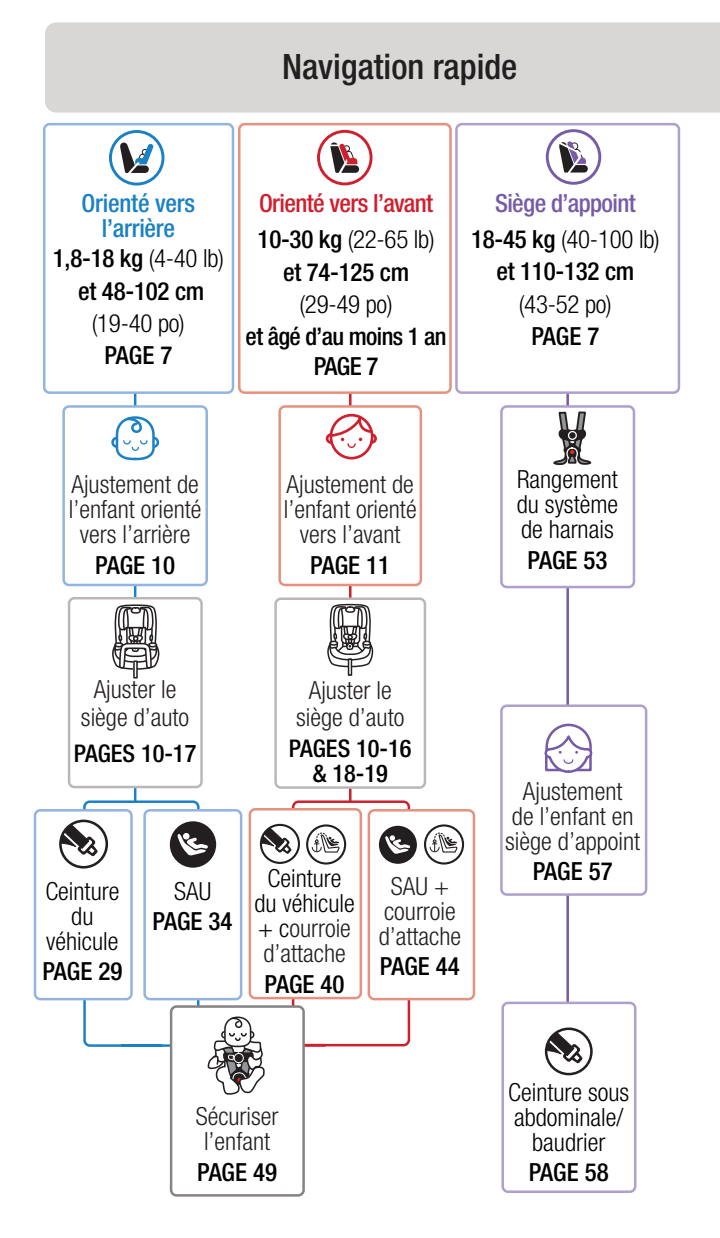
<style>
.page{position:relative;width:720px;height:1238px;background:#fff}
.page>*{position:absolute;margin:0;border:0;box-sizing:border-box;transform-origin:0 0}
.t1{font:500 condensed 35px "Helvetica Neue LT Std";color:#231f20}
.t2{font:300 condensed 25px/25px "Helvetica Neue LT Std";color:#231f20;text-align:center}
.t3{font:300 condensed 25px/25px "Helvetica Neue LT Std";color:#000;text-align:center}
.t4{font:500 condensed 25px/32.2px "Helvetica Neue LT Std";color:#000;text-align:center}
.t5{font:500 condensed 25px/36.2px "Helvetica Neue LT Std";letter-spacing:-.025em;color:#cf202f}
.t6{font:500 condensed 25px/36.2px "Helvetica Neue LT Std";letter-spacing:-.025em;color:#765ca7;text-align:center}
.t7{font:500 condensed 25px/25px "Helvetica Neue LT Std";letter-spacing:-.01em;color:#1b81c4;text-align:center}
.t8{font:500 condensed 24.5px/25px "Helvetica Neue LT Std";color:#000;text-align:center}
.t9{font:500 condensed 24.5px "Helvetica Neue LT Std";letter-spacing:-.025em;color:#000}
.s1{font-weight:300}
.s2{color:#000}
.s3{font-weight:300;color:#000}
.s4{color:#231f20}
</style>
<div class="page">
<svg style="left:292px;top:800px;width:119px;height:247px"></svg>
<hr style="left:349px;top:336px;width:3px;height:465px;background:#cf202f">
<div style="left:45px;top:22px;width:675px;height:90px;background:#d9d7d6"></div>
<hr style="left:566px;top:326px;width:3px;height:782px;background:#765ca7">
<div style="left:276px;top:598px;width:149px;height:189px;background:#fff;border-radius:5px"></div>
<div style="left:274px;top:597px;width:152px;height:191px;border:2px solid #bbb7b7;border-radius:5px"></div>
<div style="left:43px;top:123px;width:191px;height:271px;border:2px solid #92b4de;border-radius:5px"></div>
<div style="left:456px;top:124px;width:223px;height:268px;background:#fff;border-radius:5px"></div>
<div style="left:455px;top:123px;width:225px;height:271px;border:2px solid #ae9fcc;border-radius:5px"></div>
<div style="left:34px;top:809px;width:99px;height:191px;border:2px solid #92b4de;border-radius:5px"></div>
<div style="left:250px;top:809px;width:111px;height:189px;background:#fff;border-radius:5px"></div>
<div style="left:249px;top:808px;width:113px;height:191px;border:2px solid #e5917f;border-radius:5px"></div>
<div style="left:369px;top:810px;width:105px;height:189px;background:#fff;border-radius:5px"></div>
<div style="left:368px;top:809px;width:107px;height:191px;border:2px solid #e5917f;border-radius:5px"></div>
<div style="left:280px;top:406px;width:141px;height:179px;background:#fff;border-radius:5px"></div>
<div style="left:278px;top:405px;width:144px;height:181px;border:2px solid #e5917f;border-radius:5px"></div>
<div style="left:501px;top:406px;width:133px;height:181px;background:#fff;border-radius:5px"></div>
<div style="left:500px;top:405px;width:135px;height:183px;border:2px solid #ae9fcc;border-radius:5px"></div>
<div style="left:171px;top:1006px;width:133px;height:189px;background:#fff;border-radius:5px"></div>
<div style="left:170px;top:1005px;width:135px;height:191px;border:2px solid #868382;border-radius:5px"></div>
<div style="left:239px;top:124px;width:212px;height:268px;background:#fff;border-radius:5px"></div>
<div style="left:238px;top:123px;width:214px;height:271px;border:2px solid #e5917f;border-radius:5px"></div>
<div style="left:109px;top:130px;width:55px;height:55px;border:3px solid #1b81c4;border-radius:50%"></div>
<svg style="left:120px;top:142px;width:34px;height:31px"></svg>
<div style="left:317px;top:130px;width:56px;height:55px;border:3px solid #cf202f;border-radius:50%"></div>
<svg style="left:330px;top:142px;width:29px;height:31px"></svg>
<div style="left:546px;top:129px;width:55px;height:56px;border:3px solid #765ca7;border-radius:50%"></div>
<svg style="left:559px;top:141px;width:29px;height:32px"></svg>
<svg style="left:331px;top:415px;width:41px;height:43px"></svg>
<div style="left:330px;top:414px;width:44px;height:45px;border:3px solid #cf202f;border-radius:50%"></div>
<svg style="left:325px;top:415px;width:52px;height:34px"></svg>
<div style="left:501px;top:705px;width:145px;height:189px;background:#fff;border-radius:5px"></div>
<div style="left:500px;top:704px;width:147px;height:191px;border:2px solid #ae9fcc;border-radius:5px"></div>
<svg style="left:544px;top:723px;width:49px;height:50px"></svg>
<div style="left:503px;top:1002px;width:132px;height:189px;background:#fff;border-radius:5px"></div>
<div style="left:501px;top:1001px;width:135px;height:191px;border:2px solid #ae9fcc;border-radius:5px"></div>
<svg style="left:546px;top:1032px;width:37px;height:33px"></svg>
<div style="left:545px;top:1027px;width:48px;height:48px;border:3px solid #231f20;border-radius:50%"></div>
<div style="left:260px;top:823px;width:40px;height:41px;border:2px solid #231f20;border-radius:50%"></div>
<div style="left:306px;top:824px;width:40px;height:40px;border:2px solid #231f20;border-radius:50%"></div>
<svg style="left:311px;top:832px;width:29px;height:21px"></svg>
<div style="left:424px;top:824px;width:40px;height:40px;border:2px solid #231f20;border-radius:50%"></div>
<svg style="left:429px;top:832px;width:29px;height:21px"></svg>
<div style="left:379px;top:825px;width:38px;height:38px;background:#231f20;border-radius:50%"></div>
<svg style="left:385px;top:835px;width:25px;height:19px"></svg>
<svg style="left:327px;top:603px;width:47px;height:73px"></svg>
<div style="left:348px;top:658px;width:4px;height:18px;border:1px solid #231f20"></div>
<svg style="left:553px;top:411px;width:39px;height:55px"></svg>
<svg style="left:60px;top:338px;width:232px;height:759px"></svg>
<h1 class="t1" style="left:282px;top:46px;width:237px">Navigation rapide</h1>
<p class="t7" style="left:82px;top:190px;width:115px">Orienté vers l’arrière</p>
<p class="t4" style="left:53px;top:242px;width:173px">1,8-18 kg <span class="s1">(4-40 lb) </span>et 48-102 cm</p>
<p class="t3" style="left:92px;top:310px;width:94px">(19-40 po)</p>
<p class="t4" style="left:104px;top:339px;width:69px">PAGE 7</p>
<p class="t5" style="left:258px;top:185px;width:179px">Orienté vers l’avant<br><span class="s2">10-30 kg</span> <span class="s3">(22-65 lb)</span></p>
<p class="t4" style="left:283px;top:255px;width:128px">et 74-125 cm</p>
<p class="t3" style="left:300px;top:291px;width:94px">(29-49 po)</p>
<p class="t9" style="left:246px;top:321px;width:202px">et âgé d’au moins 1 an</p>
<p class="t4" style="left:314px;top:350px;width:66px">PAGE 7</p>
<p class="t6" style="left:471px;top:185px;width:190px">Siège d’appoint<br><span class="s2">18-45 kg</span> <span class="s3">(40-100 lb)</span></p>
<p class="t4" style="left:496px;top:255px;width:139px">et 110-132 cm</p>
<p class="t3" style="left:519px;top:291px;width:94px">(43-52 po)</p>
<p class="t4" style="left:531px;top:319px;width:69px">PAGE 7</p>
<p class="t2" style="left:69px;top:472px;width:134px">Ajustement de l’enfant orienté vers l’arrière</p>
<p class="t4" style="left:95px;top:548px;width:81px">PAGE 10</p>
<p class="t2" style="left:284px;top:472px;width:134px">Ajustement de l’enfant orienté vers l’avant</p>
<p class="t4" style="left:310px;top:548px;width:81px">PAGE 11</p>
<p class="t3" style="left:517px;top:467px;width:103px;text-align:justify">Rangement du système de harnais</p>
<p class="t4" style="left:527px;top:543px;width:81px">PAGE 53</p>
<p class="t2" style="left:81px;top:675px;width:110px;line-height:27.5px">Ajuster le siège d’auto</p>
<p class="t8" style="left:74px;top:740px;width:124px">PAGES 10-17</p>
<p class="t2" style="left:296px;top:676px;width:110px;line-height:27.5px">Ajuster le siège d’auto</p>
<p class="t8" style="left:289px;top:735px;width:124px">PAGES 10-16 &amp; 18-19</p>
<p class="t3" style="left:45px;top:878px;width:76px">Ceinture du véhicule</p>
<p class="t4" style="left:42px;top:954px;width:81px">PAGE 29</p>
<p class="t3" style="left:174px;top:878px;width:39px">SAU</p>
<p class="t4" style="left:153px;top:905px;width:81px">PAGE 34</p>
<p class="t3" style="left:254px;top:865px;width:102px">Ceinture du véhicule + c<span class="s4">ourroie d’attache</span></p>
<p class="t4" style="left:265px;top:967px;width:81px">PAGE 40</p>
<p class="t2" style="left:379px;top:873px;width:84px">SAU + courroie d’attache</p>
<p class="t4" style="left:380px;top:949px;width:81px">PAGE 44</p>
<p class="t2" style="left:505px;top:778px;width:137px">Ajustement<br>de l’enfant en siège d’appoint</p>
<p class="t4" style="left:533px;top:855px;width:81px">PAGE 57</p>
<p class="t2" style="left:196px;top:1103px;width:84px">Sécuriser l’enfant</p>
<p class="t4" style="left:197px;top:1155px;width:81px">PAGE 49</p>
<p class="t3" style="left:508px;top:1079px;width:123px">Ceinture sous abdominale/ baudrier</p>
<p class="t4" style="left:529px;top:1156px;width:81px">PAGE 58</p>
</div>
